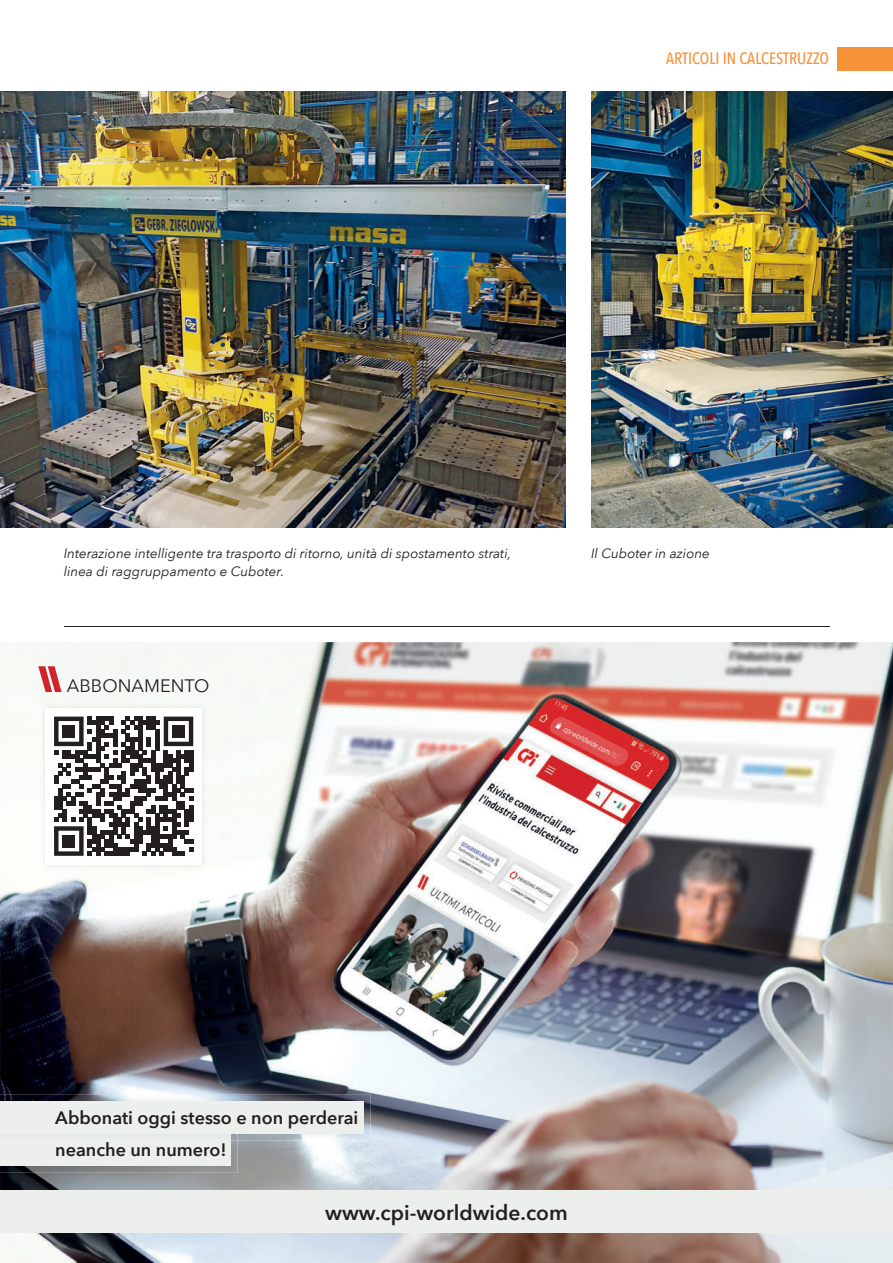
<style>
.page{position:relative;width:893px;height:1263px;background:#fff}
.page>*{position:absolute;margin:0;border:0;box-sizing:border-box;transform-origin:0 0}
.t1{font:600 21px "Avenir Next";color:#231f20}
.t2{font:600 18px "Avenir Next";color:#231f20}
.t3{font:18px "Avenir Next";color:#231f20}
.t4{font:500 16.5px "Avenir Next Condensed";color:#f69238}
.t5{font:italic 13.5px/18px "Avenir Next";color:#231f20}
</style>
<div class="page">
<div style="left:838px;top:47px;width:55px;height:23px;background:#f69238"></div>
<img style="left:0;top:91px;width:566px;height:436px">
<img style="left:591px;top:91px;width:302px;height:436px">
<hr style="left:64px;top:626px;width:765px;height:1px;background:#231f20">
<img style="left:0;top:642px;width:893px;height:621px">
<div style="left:0;top:1190px;width:893px;height:43px;background:#edefed"></div>
<svg style="left:38px;top:666px;width:24px;height:26px"></svg>
<img style="left:39px;top:701px;width:170px;height:170px">
<div style="left:46px;top:708px;width:156px;height:156px;background:#fff"></div>
<svg style="left:54px;top:717px;width:139px;height:139px"></svg>
<div style="left:63px;top:725px;width:12px;height:13px;background:#231f20"></div>
<div style="left:172px;top:725px;width:13px;height:13px;background:#231f20"></div>
<div style="left:63px;top:835px;width:12px;height:12px;background:#231f20"></div>
<img style="left:0;top:1140px;width:237px;height:33px">
<div style="left:0;top:1134px;width:231px;height:32px;background:#edefed"></div>
<img style="left:0;top:1095px;width:371px;height:45px">
<img style="left:0;top:1134px;width:231px;height:6px">
<div style="left:0;top:1101px;width:364px;height:33px;background:#edefed"></div>
<p class="t4" style="left:666px;top:49px;width:165px">ARTICOLI IN CALCESTRUZZO</p>
<p class="t5" style="left:64px;top:544px;width:449px">Interazione intelligente tra trasporto di ritorno, unità di spostamento strati, linea di raggruppamento e Cuboter.</p>
<p class="t5" style="left:591px;top:544px;width:120px">Il Cuboter in azione</p>
<h2 class="t3" style="left:67px;top:671px;width:144px">ABBONAMENTO</h2>
<h2 class="t2" style="left:55px;top:1102px;width:305px">Abbonati oggi stesso e non perderai</h2>
<h2 class="t2" style="left:55px;top:1134px;width:173px">neanche un numero!</h2>
<h1 class="t1" style="left:325px;top:1195px;width:244px">www.cpi-worldwide.com</h1>
</div>
